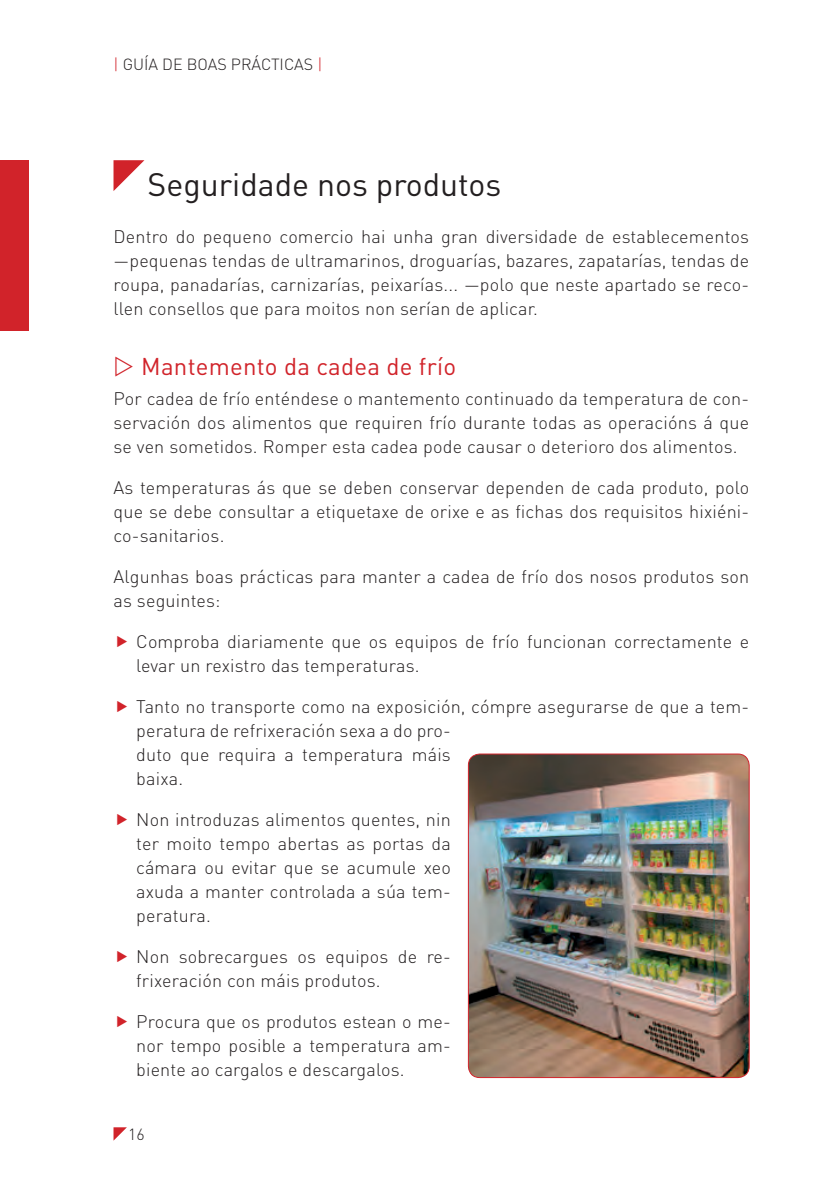
<style>
.page{position:relative;width:840px;height:1191px;background:#fff}
.page>*{position:absolute;margin:0;border:0;box-sizing:border-box;transform-origin:0 0}
.t1{font:32px "DIN";color:#231f20}
.t2{font:24px "DIN";letter-spacing:.01em;color:#d1232a}
.t3{font:300 18px/24px "DIN";letter-spacing:.01em;color:#231f20;text-align:justify}
.t4{font:300 16px "DIN";color:#231f20}
.s1{color:#d1232a}
</style>
<div class="page">
<svg style="left:113px;top:1127px;width:14px;height:13px"></svg>
<svg style="left:113px;top:160px;width:31px;height:31px"></svg>
<div style="left:0;top:160px;width:28px;height:170px;background:#d1232a"></div>
<img style="left:469px;top:754px;width:279px;height:323px">
<div style="left:467px;top:753px;width:282px;height:325px;border:1px solid #d1232a;border-radius:11px"></div>
<p class="t4" style="left:113px;top:54px;width:210px"><span class="s1">|</span> GUÍA DE BOAS PRÁCTICAS <span class="s1">|</span></p>
<h1 class="t1" style="left:147px;top:165px;width:355px">Seguridade nos produtos</h1>
<p class="t3" style="left:113px;top:224px;width:636px">Dentro do pequeno comercio hai unha gran diversidade de establecementos —pequenas tendas de ultramarinos, droguarías, bazares, zapatarías, tendas de roupa, panadarías, carnizarías, peixarías... —polo que neste apartado se reco&shy;llen consellos que para moitos non serían de aplicar.</p>
<h2 class="t2" style="left:141px;top:351px;width:316px">Mantemento da cadea de frío</h2>
<p class="t3" style="left:113px;top:386px;width:636px">Por cadea de frío enténdese o mantemento continuado da temperatura de con&shy;servación dos alimentos que requiren frío durante todas as operacións á que se ven sometidos. Romper esta cadea pode causar o deterioro dos alimentos.</p>
<p class="t3" style="left:113px;top:475px;width:636px">As temperaturas ás que se deben conservar dependen de cada produto, polo que se debe consultar a etiquetaxe de orixe e as fichas dos requisitos hixiéni&shy;co-sanitarios.</p>
<p class="t3" style="left:113px;top:564px;width:636px">Algunhas boas prácticas para manter a cadea de frío dos nosos produtos son as seguintes:</p>
<p class="t3" style="left:136px;top:629px;width:614px">Comproba diariamente que os equipos de frío funcionan correctamente e levar un rexistro das temperaturas.</p>
<p class="t3" style="left:136px;top:694px;width:614px;text-align:left">Tanto no transporte como na exposición, cómpre asegurarse de que a tem&shy;peratura de refrixeración sexa a do pro-<br>duto que requira a temperatura máis<br>baixa.</p>
<p class="t3" style="left:136px;top:807px;width:316px">Non introduzas alimentos quentes, nin ter moito tempo abertas as portas da cámara ou evitar que se acumule xeo axuda a manter controlada a súa tem&shy;peratura.</p>
<p class="t3" style="left:136px;top:944px;width:316px">Non sobrecargues os equipos de re&shy;frixeración con máis produtos.</p>
<p class="t3" style="left:136px;top:1009px;width:316px">Procura que os produtos estean o me&shy;nor tempo posible a temperatura am&shy;biente ao cargalos e descargalos.</p>
<p class="t4" style="left:128px;top:1124px;width:18px">16</p>
</div>
